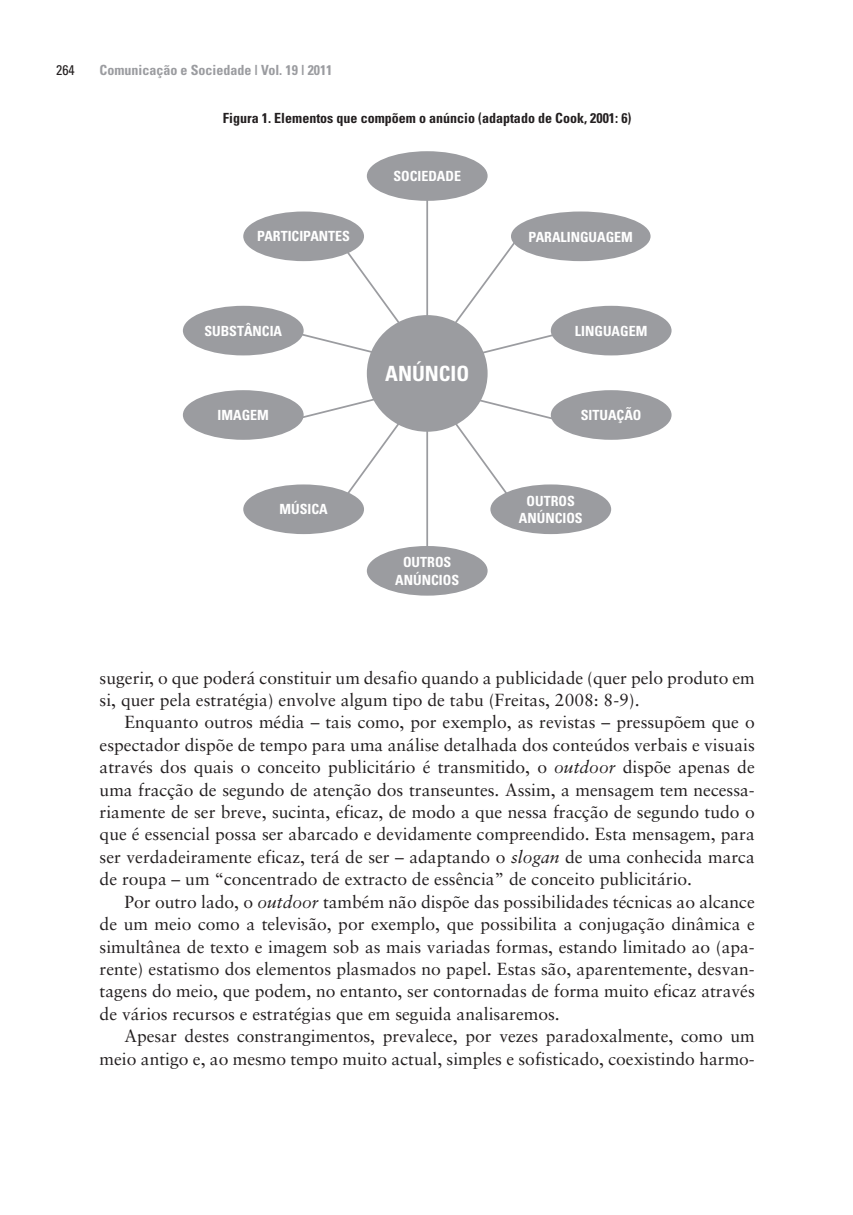
<style>
.page{position:relative;width:853px;height:1215px;background:#fff}
.page>*{position:absolute;margin:0;border:0;box-sizing:border-box;transform-origin:0 0}
.t1{font:700 condensed 21px "Univers";color:#fff}
.t2{font:17.5px/22.4px "Sabon";color:#231f20;text-align:justify}
.t3{font:700 condensed 14px/17.5px "Univers";color:#fff;text-align:center}
.t4{font:700 condensed 14px "Univers";color:#231f20}
.t5{font:700 condensed 14px "Univers";color:#9b9ca0}
.t6{font:700 14px "Sabon";color:#fff}
.t7{font:condensed 14px "Univers";color:#231f20}
.s1{font-style:italic}
</style>
<div class="page">
<div style="left:367px;top:315px;width:120px;height:117px;background:#9b9ca0;border-radius:50%"></div>
<div style="left:367px;top:151px;width:120px;height:50px;background:#9b9ca0;border-radius:50%"></div>
<div style="left:511px;top:211px;width:139px;height:50px;background:#9b9ca0;border-radius:50%"></div>
<div style="left:243px;top:211px;width:121px;height:50px;background:#9b9ca0;border-radius:50%"></div>
<div style="left:550px;top:306px;width:121px;height:49px;background:#9b9ca0;border-radius:50%"></div>
<div style="left:183px;top:306px;width:120px;height:49px;background:#9b9ca0;border-radius:50%"></div>
<div style="left:183px;top:390px;width:120px;height:50px;background:#9b9ca0;border-radius:50%"></div>
<div style="left:490px;top:484px;width:121px;height:50px;background:#9b9ca0;border-radius:50%"></div>
<div style="left:243px;top:484px;width:121px;height:50px;background:#9b9ca0;border-radius:50%"></div>
<div style="left:550px;top:390px;width:121px;height:50px;background:#9b9ca0;border-radius:50%"></div>
<div style="left:367px;top:546px;width:120px;height:49px;background:#9b9ca0;border-radius:50%"></div>
<hr style="left:426px;top:197px;width:2px;height:121px;background:#9b9ca0">
<hr style="left:426px;top:426px;width:2px;height:122px;background:#9b9ca0">
<svg style="left:295px;top:247px;width:107px;height:108px"></svg>
<svg style="left:452px;top:397px;width:103px;height:102px"></svg>
<svg style="left:295px;top:397px;width:107px;height:102px"></svg>
<svg style="left:452px;top:238px;width:110px;height:117px"></svg>
<p class="t7" style="left:56px;top:64px;width:20px">264</p>
<p class="t5" style="left:100px;top:64px;width:234px">Comunicação e Sociedade | Vol. 19 | 2011</p>
<p class="t4" style="left:223px;top:113px;width:410px">Figura 1. Elementos que compõem o anúncio (adaptado de Cook, 2001: 6)</p>
<p class="t3" style="left:393px;top:169px;width:69px">SOCIEDADE</p>
<p class="t3" style="left:257px;top:229px;width:94px">PARTICIPANTES</p>
<p class="t3" style="left:528px;top:229px;width:106px">PARALINGUAGEM</p>
<p class="t3" style="left:204px;top:323px;width:79px">SUBSTÂNCIA</p>
<p class="t3" style="left:575px;top:323px;width:74px">LINGUAGEM</p>
<p class="t3" style="left:217px;top:408px;width:53px">IMAGEM</p>
<p class="t3" style="left:279px;top:502px;width:50px">MÚSICA</p>
<p class="t1" style="left:385px;top:366px;width:86px">ANÚNCIO</p>
<p class="t3" style="left:395px;top:555px;width:65px">OUTROS<br>ANÚNCIOS</p>
<p class="t6" style="left:564px;top:407px;width:76px">SITUAÇÃO</p>
<p class="t3" style="left:581px;top:408px;width:62px">SITUAÇÃO</p>
<p class="t3" style="left:519px;top:493px;width:65px">OUTROS<br>ANÚNCIOS</p>
<p class="t2" style="left:100px;top:667px;width:656px">sugerir, o que poderá constituir um desafio quando a publicidade (quer pelo produto em si, quer pela estratégia) envolve algum tipo de tabu (Freitas, 2008: 8-9).</p>
<p class="t2" style="left:100px;top:712px;width:656px;text-indent:25px">Enquanto outros média – tais como, por exemplo, as revistas – pressupõem que o espectador dispõe de tempo para uma análise detalhada dos conteúdos verbais e visuais através dos quais o conceito publicitário é transmitido, o <span class="s1">outdoor</span> dispõe apenas de uma fracção de segundo de atenção dos transeuntes. Assim, a mensagem tem necessa&shy;riamente de ser breve, sucinta, eficaz, de modo a que nessa fracção de segundo tudo o que é essencial possa ser abarcado e devidamente compreendido. Esta mensagem, para ser verdadeiramente eficaz, terá de ser – adaptando o <span class="s1">slogan</span> de uma conhecida marca de roupa – um “concentrado de extracto de essência” de conceito publicitário.</p>
<p class="t2" style="left:100px;top:891px;width:656px;text-indent:25px">Por outro lado, o <span class="s1">outdoor</span> também não dispõe das possibilidades técnicas ao alcance de um meio como a televisão, por exemplo, que possibilita a conjugação dinâmica e simultânea de texto e imagem sob as mais variadas formas, estando limitado ao (apa&shy;rente) estatismo dos elementos plasmados no papel. Estas são, aparentemente, desvan&shy;tagens do meio, que podem, no entanto, ser contornadas de forma muito eficaz através de vários recursos e estratégias que em seguida analisaremos.</p>
<p class="t2" style="left:100px;top:1026px;width:656px;text-align:right">Apesar destes constrangimentos, prevalece, por vezes paradoxalmente, como um meio antigo e, ao mesmo tempo muito actual, simples e sofisticado, coexistindo harmo-</p>
</div>
